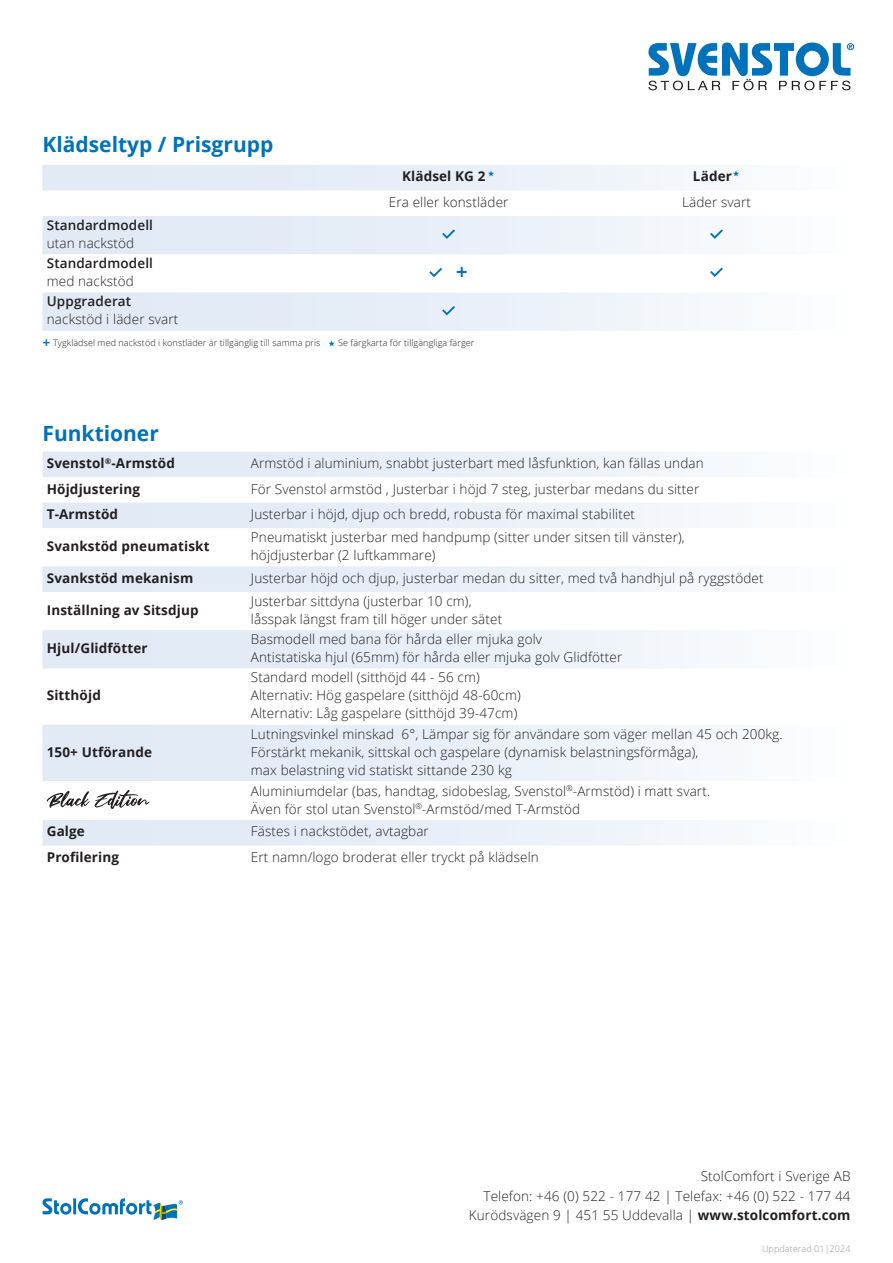
<style>
.page{position:relative;width:893px;height:1263px;background:#fff}
.page>*{position:absolute;margin:0;border:0;box-sizing:border-box;transform-origin:0 0}
.t1{font:700 21px "Open Sans";color:#0072bc}
.t2{font:300 13.5px/18px "Open Sans";letter-spacing:.01em;color:#231f20}
.t3{font:700 13.5px "Open Sans";letter-spacing:.01em;color:#231f20}
.t4{font:600 13.5px "Open Sans";letter-spacing:.01em;color:#231f20}
.t5{font:300 9px "Open Sans";letter-spacing:.01em;color:#231f20}
.t6{font:300 9px "Open Sans";letter-spacing:.01em;color:#939598}
.s1{font-weight:700}
</style>
<div class="page">
<svg style="left:43px;top:1198px;width:140px;height:22px"></svg>
<svg style="left:648px;top:43px;width:206px;height:47px"></svg>
<svg style="left:43px;top:452px;width:659px;height:51px"></svg>
<svg style="left:43px;top:503px;width:659px;height:342px"></svg>
<svg style="left:47px;top:790px;width:103px;height:19px"></svg>
<svg style="left:43px;top:165px;width:659px;height:89px"></svg>
<svg style="left:442px;top:229px;width:13px;height:10px"></svg>
<svg style="left:710px;top:229px;width:13px;height:10px"></svg>
<svg style="left:429px;top:268px;width:13px;height:9px"></svg>
<svg style="left:710px;top:268px;width:13px;height:9px"></svg>
<svg style="left:43px;top:292px;width:659px;height:39px"></svg>
<svg style="left:488px;top:170px;width:6px;height:6px"></svg>
<h1 class="t1" style="left:43px;top:130px;width:232px">Klädseltyp / Prisgrupp</h1>
<p class="t3" style="left:402px;top:167px;width:85px">Klädsel KG 2</p>
<p class="t3" style="left:693px;top:167px;width:40px">Läder</p>
<p class="t2" style="left:389px;top:193px;width:121px">Era eller konstläder</p>
<p class="t2" style="left:682px;top:193px;width:71px">Läder svart</p>
<p class="t4" style="left:47px;top:216px;width:108px">Standardmodell</p>
<p class="t2" style="left:47px;top:234px;width:89px">utan nackstöd</p>
<p class="t4" style="left:47px;top:254px;width:108px">Standardmodell</p>
<p class="t2" style="left:47px;top:272px;width:89px">med nackstöd</p>
<p class="t4" style="left:47px;top:292px;width:86px">Uppgraderat</p>
<p class="t2" style="left:47px;top:310px;width:133px">nackstöd i läder svart</p>
<p class="t5" style="left:53px;top:336px;width:269px">Tygklädsel med nackstöd i konstläder är tillgänglig till samma pris</p>
<p class="t5" style="left:338px;top:336px;width:138px">Se färgkarta för tillgängliga färger</p>
<h1 class="t1" style="left:43px;top:419px;width:118px">Funktioner</h1>
<p class="t3" style="left:47px;top:454px;width:130px">Svenstol<sup>®</sup>-Armstöd</p>
<p class="t2" style="left:251px;top:454px;width:454px">Armstöd i aluminium, snabbt justerbart med låsfunktion, kan fällas undan</p>
<p class="t3" style="left:47px;top:479px;width:95px">Höjdjustering</p>
<p class="t2" style="left:251px;top:479px;width:450px">För Svenstol armstöd , Justerbar i höjd 7 steg, justerbar medans du sitter</p>
<p class="t3" style="left:47px;top:505px;width:73px">T-Armstöd</p>
<p class="t2" style="left:251px;top:505px;width:386px">Justerbar i höjd, djup och bredd, robusta för maximal stabilitet</p>
<p class="t3" style="left:47px;top:537px;width:164px">Svankstöd pneumatiskt</p>
<p class="t2" style="left:251px;top:528px;width:435px">Pneumatiskt justerbar med handpump (sitter under sitsen till vänster), höjdjusterbar (2 luftkammare)</p>
<p class="t3" style="left:47px;top:568px;width:148px">Svankstöd mekanism</p>
<p class="t2" style="left:251px;top:569px;width:514px">Justerbar höjd och djup, justerbar medan du sitter, med två handhjul på ryggstödet</p>
<p class="t3" style="left:47px;top:600px;width:153px">Inställning av Sitsdjup</p>
<p class="t2" style="left:251px;top:591px;width:253px">Justerbar sittdyna (justerbar 10 cm), låsspak längst fram till höger under sätet</p>
<p class="t3" style="left:47px;top:639px;width:102px">Hjul/Glidfötter</p>
<p class="t2" style="left:251px;top:630px;width:373px">Basmodell med bana för hårda eller mjuka golv<br>Antistatiska hjul (65mm) för hårda eller mjuka golv Glidfötter</p>
<p class="t3" style="left:47px;top:686px;width:56px">Sitthöjd</p>
<p class="t2" style="left:251px;top:668px;width:271px">Standard modell (sitthöjd 44 - 56 cm)<br>Alternativ: Hög gaspelare (sitthöjd 48-60cm)<br>Alternativ: Låg gaspelare (sitthöjd 39-47cm)</p>
<p class="t3" style="left:47px;top:742px;width:107px">150+ Utförande</p>
<p class="t2" style="left:251px;top:724px;width:533px">Lutningsvinkel minskad 6°, Lämpar sig för användare som väger mellan 45 och 200kg.<br>Förstärkt mekanik, sittskal och gaspelare (dynamisk belastningsförmåga),<br>max belastning vid statiskt sittande 230 kg</p>
<p class="t2" style="left:251px;top:781px;width:461px">Aluminiumdelar (bas, handtag, sidobeslag, Svenstol<sup>®</sup>-Armstöd) i matt svart.<br>Även för stol utan Svenstol<sup>®</sup>-Armstöd/med T-Armstöd</p>
<p class="t3" style="left:47px;top:822px;width:40px">Galge</p>
<p class="t2" style="left:251px;top:822px;width:179px">Fästes i nackstödet, avtagbar</p>
<p class="t3" style="left:47px;top:847px;width:74px">Profilering</p>
<p class="t2" style="left:251px;top:848px;width:289px">Ert namn/logo broderat eller tryckt på klädseln</p>
<p class="t2" style="left:469px;top:1166px;width:383px;line-height:19.5px;text-align:right">StolComfort i Sverige AB<br>Telefon: +46 (0) 522 - 177 42 | Telefax: +46 (0) 522 - 177 44<br>Kurödsvägen 9 | 451 55 Uddevalla | <span class="s1">www.stolcomfort.com</span></p>
<p class="t6" style="left:762px;top:1243px;width:90px">Uppdaterad 01|2024</p>
</div>
